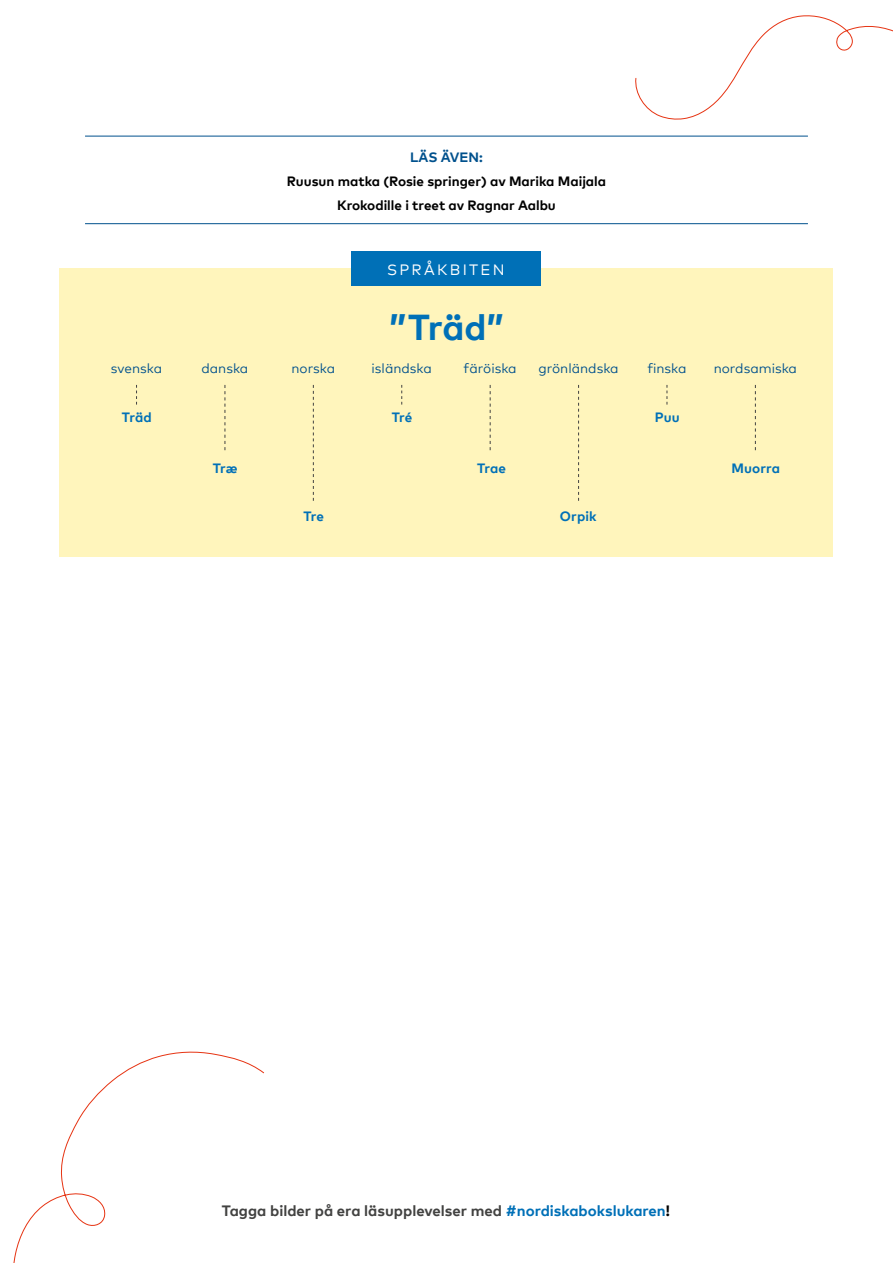
<style>
.page{position:relative;width:893px;height:1263px;background:#fff}
.page>*{position:absolute;margin:0;border:0;box-sizing:border-box;transform-origin:0 0}
.t1{font:700 36px "Mark Pro";color:#0070b7}
.t2{font:700 15px "Mark Pro";color:#424241}
.t3{font:15px "Mark Pro";letter-spacing:.15em;color:#fff}
.t4{font:700 13.5px/24px "Mark Pro";color:#000;text-align:center}
.t5{font:13.5px "Mark Pro";color:#00518d}
.t6{font:700 13.5px "Mark Pro";letter-spacing:.005em;color:#0070b7}
.t7{font:700 13.5px "Mark Pro";letter-spacing:.005em;color:#00518d}
.s1{color:#0070b7}
.s2{color:#000}
</style>
<div class="page">
<div style="left:59px;top:269px;width:774px;height:288px;background:#fff5bc"></div>
<div style="left:351px;top:252px;width:190px;height:34px;background:#0070b7"></div>
<svg style="left:136px;top:385px;width:1px;height:20px"></svg>
<svg style="left:401px;top:385px;width:1px;height:20px"></svg>
<svg style="left:667px;top:385px;width:1px;height:20px"></svg>
<svg style="left:225px;top:385px;width:1px;height:65px"></svg>
<svg style="left:490px;top:385px;width:1px;height:65px"></svg>
<svg style="left:755px;top:385px;width:1px;height:65px"></svg>
<svg style="left:313px;top:385px;width:1px;height:116px"></svg>
<svg style="left:578px;top:385px;width:1px;height:116px"></svg>
<hr style="left:85px;top:136px;width:723px;height:1px;background:#00518d">
<hr style="left:85px;top:223px;width:723px;height:1px;background:#00518d">
<svg style="left:13px;top:1051px;width:251px;height:212px"></svg>
<svg style="left:635px;top:15px;width:258px;height:105px"></svg>
<p class="t7" style="left:410px;top:147px;width:74px">LÄS ÄVEN:</p>
<p class="t4" style="left:287px;top:168px;width:321px">Ruusun matka (Rosie springer) av Marika Maijala<br>Krokodille i treet av Ragnar Aalbu</p>
<p class="t3" style="left:387px;top:258px;width:119px">SPRÅKBITEN</p>
<h1 class="t1" style="left:389px;top:300px;width:116px">”Träd”</h1>
<p class="t5" style="left:111px;top:358px;width:53px">svenska</p>
<p class="t5" style="left:201px;top:358px;width:48px">danska</p>
<p class="t5" style="left:291px;top:358px;width:45px">norska</p>
<p class="t5" style="left:372px;top:358px;width:62px">isländska</p>
<p class="t5" style="left:464px;top:358px;width:55px">färöiska</p>
<p class="t5" style="left:538px;top:358px;width:82px">grönländska</p>
<p class="t5" style="left:647px;top:358px;width:41px">finska</p>
<p class="t5" style="left:714px;top:358px;width:85px">nordsamiska</p>
<p class="t6" style="left:122px;top:407px;width:31px">Träd</p>
<p class="t6" style="left:392px;top:407px;width:22px">Tré</p>
<p class="t6" style="left:655px;top:407px;width:26px">Puu</p>
<p class="t6" style="left:213px;top:458px;width:26px">Træ</p>
<p class="t6" style="left:477px;top:458px;width:31px">Trae</p>
<p class="t6" style="left:731px;top:458px;width:50px">Muorra</p>
<p class="t6" style="left:303px;top:506px;width:22px">Tre</p>
<p class="t6" style="left:560px;top:506px;width:38px">Orpik</p>
<p class="t2" style="left:222px;top:1199px;width:450px">Tagga bilder på era läsupplevelser med <span class="s1">#nordiskabokslukaren</span><span class="s2">!</span></p>
</div>
